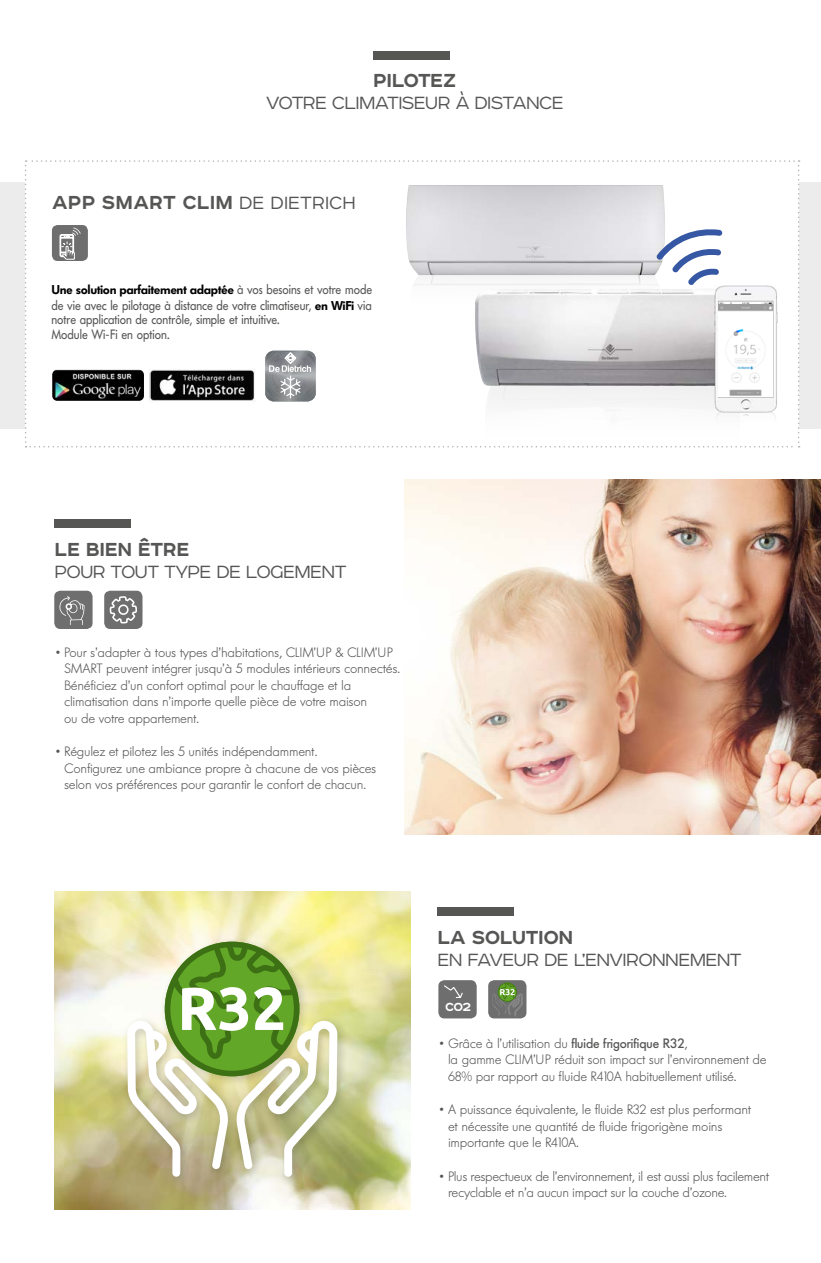
<style>
.page{position:relative;width:821px;height:1263px;background:#fff}
.page>*{position:absolute;margin:0;border:0;box-sizing:border-box;transform-origin:0 0}
.t1{font:700 24px "Affect";letter-spacing:-.02em;color:#565655}
.t2{font:700 24px "Affect";color:#565655}
.t3{font:300 22.5px "Affect";letter-spacing:-.03em;color:#565655}
.t4{font:700 15px "Affect";color:#fff}
.t5{font:300 13.5px/16.5px "Futura BQ";letter-spacing:-.02em;color:#565655}
.t6{font:13.5px/14.2px "Futura BQ";color:#565655;scale:.9 1}
.t7{font:600 12.75px "Futura BQ";letter-spacing:-.03em;color:#000}
.s1{font-weight:300;font-size:22.5px}
.s2{font-weight:400;font-size:13.5px;color:#565655}
.s3{font-weight:600;font-size:12.75px;color:#000}
.s4{font-weight:500}
</style>
<div class="page">
<div style="left:54px;top:519px;width:77px;height:9px;background:#565655"></div>
<div style="left:437px;top:907px;width:77px;height:8px;background:#565655"></div>
<img style="left:54px;top:892px;width:356px;height:318px">
<div style="left:104px;top:591px;width:38px;height:38px;background:#6e6e6e;border-radius:6px"></div>
<svg style="left:110px;top:596px;width:27px;height:27px"></svg>
<div style="left:54px;top:591px;width:39px;height:38px;background:#6e6e6e;border-radius:6px"></div>
<svg style="left:59px;top:596px;width:26px;height:29px"></svg>
<div style="left:438px;top:980px;width:38px;height:38px;background:#6e6e6e;border-radius:6px"></div>
<svg style="left:444px;top:985px;width:19px;height:13px"></svg>
<img style="left:404px;top:480px;width:417px;height:354px">
<div style="left:488px;top:980px;width:38px;height:38px;background:#6e6e6e;border-radius:6px"></div>
<svg style="left:492px;top:980px;width:30px;height:39px"></svg>
<div style="left:0;top:182px;width:821px;height:247px;background:#ececec"></div>
<div style="left:373px;top:52px;width:77px;height:8px;background:#565655"></div>
<div style="left:122px;top:936px;width:227px;height:252px;background:#000;opacity:.2"></div>
<svg style="left:127px;top:942px;width:210px;height:235px"></svg>
<svg style="left:25px;top:160px;width:774px;height:287px"></svg>
<img style="left:714px;top:285px;width:63px;height:128px">
<img style="left:719px;top:305px;width:53px;height:91px">
<img style="left:715px;top:411px;width:63px;height:2px">
<h1 class="t1" style="left:373px;top:63px;width:84px">PILOTEZ</h1>
<h2 class="t3" style="left:266px;top:87px;width:299px">VOTRE CLIMATISEUR À DISTANCE</h2>
<h1 class="t2" style="left:52px;top:185px;width:305px">APP SMART CLIM <span class="s1">DE DIETRICH</span></h1>
<p class="t7" style="left:51px;top:283px;width:322px">Une solution parfaitement adaptée <span class="s2">à vos besoins et votre mode</span></p>
<p class="t6" style="left:51px;top:298px;width:357px">de vie avec le pilotage à distance de votre climatiseur, <span class="s3">en WiFi</span> via notre application de contrôle, simple et intuitive.<br>Module Wi-Fi en option.</p>
<h1 class="t1" style="left:55px;top:532px;width:137px">LE BIEN ÊTRE</h1>
<h2 class="t3" style="left:55px;top:557px;width:293px">POUR TOUT TYPE DE LOGEMENT</h2>
<p class="t5" style="left:64px;top:644px;width:337px;text-indent:-9px">• Pour s’adapter à tous types d’habitations, CLIM’UP &amp; CLIM’UP SMART peuvent intégrer jusqu’à 5 modules intérieurs connectés.<br>Bénéficiez d’un confort optimal pour le chauffage et la climatisation dans n’importe quelle pièce de votre maison<br>ou de votre appartement.</p>
<p class="t5" style="left:64px;top:743px;width:313px;text-indent:-9px">• Régulez et pilotez les 5 unités indépendamment.<br>Configurez une ambiance propre à chacune de vos pièces selon vos préférences pour garantir le confort de chacun.</p>
<h1 class="t1" style="left:437px;top:920px;width:137px">LA SOLUTION</h1>
<h2 class="t3" style="left:437px;top:944px;width:306px">EN FAVEUR DE L’ENVIRONNEMENT</h2>
<p class="t4" style="left:445px;top:996px;width:28px">CO2</p>
<p class="t5" style="left:448px;top:1035px;width:320px;text-indent:-9px">• Grâce à l’utilisation du <span class="s4">fluide frigorifique R32</span>,<br>la gamme CLIM’UP réduit son impact sur l’environnement de<br>68% par rapport au fluide R410A habituellement utilisé.</p>
<p class="t5" style="left:448px;top:1101px;width:305px;text-indent:-9px">• A puissance équivalente, le fluide R32 est plus performant et nécessite une quantité de fluide frigorigène moins importante que le R410A.</p>
<p class="t5" style="left:448px;top:1168px;width:322px;text-indent:-9px">• Plus respectueux de l’environnement, il est aussi plus facilement recyclable et n’a aucun impact sur la couche d’ozone.</p>
</div>
